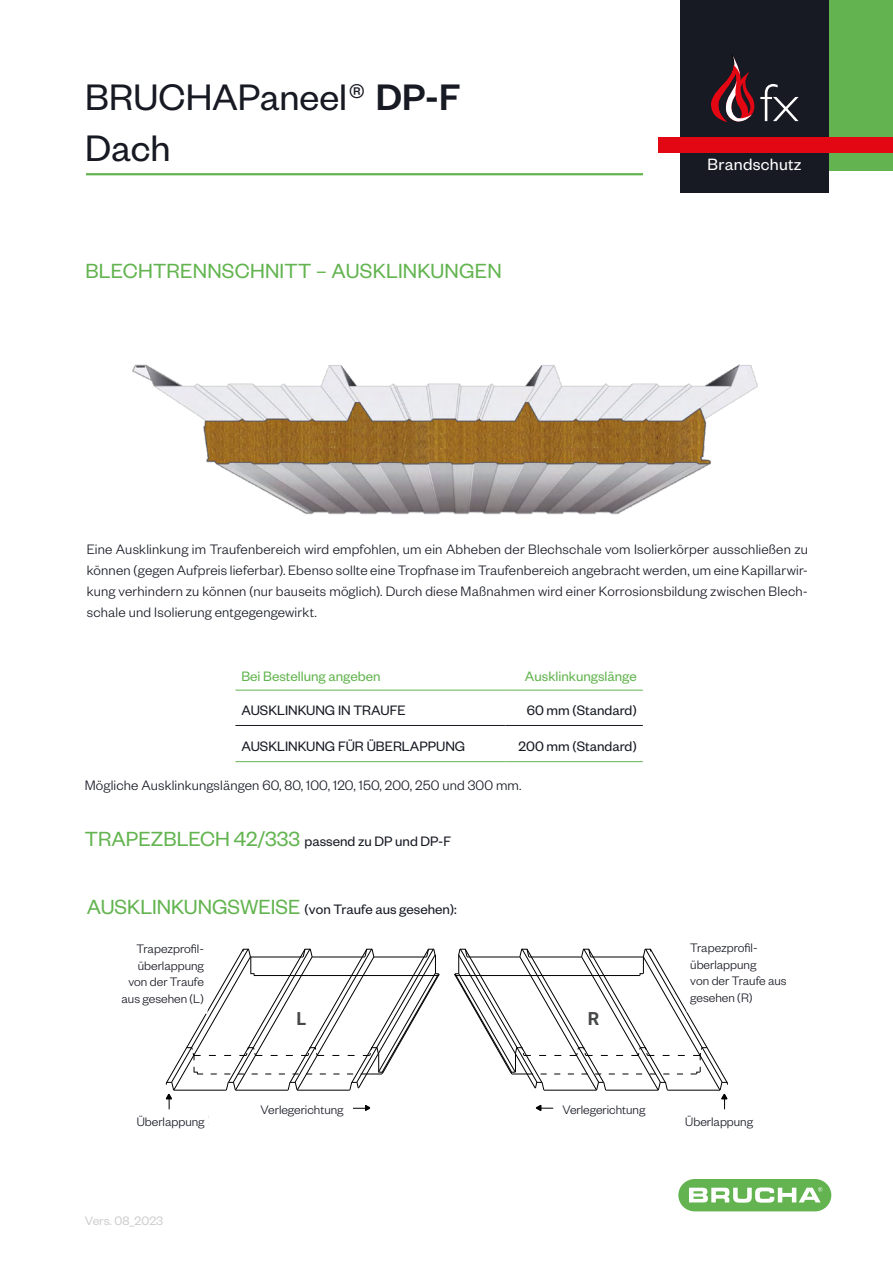
<style>
.page{position:relative;width:893px;height:1263px;background:#fff}
.page>*{position:absolute;margin:0;border:0;box-sizing:border-box;transform-origin:0 0}
.t1{font:40.5px/51px "Founders Grotesk";color:#171923}
.t2{font:22.5px "Founders Grotesk";letter-spacing:.01em;color:#63b450}
.t3{font:18px "Founders Grotesk";letter-spacing:.015em;color:#fff}
.t4{font:700 18px "Roboto";color:#474848}
.t5{font:300 15px/21px "Founders Grotesk";letter-spacing:.01em;color:#171923;text-align:justify}
.t6{font:15px "Founders Grotesk";color:#171923}
.t7{font:15px "Gill Sans";color:#000}
.t8{font:15px "Founders Grotesk";color:#63b450}
.t9{font:300 13.5px/16.5px "Founders Grotesk";color:#171923}
.t10{font:13.5px "Founders Grotesk";color:#cfcfcf}
.s1{font-weight:300}
.s2{font-weight:500}
.s3{font-size:22.5px;color:#63b450}
</style>
<div class="page">
<div style="left:829px;top:0;width:64px;height:171px;background:#63b450"></div>
<div style="left:678px;top:1179px;width:153px;height:32px;background:#63b450;border-radius:16px"></div>
<svg style="left:689px;top:1187px;width:133px;height:15px"></svg>
<img style="left:133px;top:364px;width:625px;height:151px">
<svg style="left:166px;top:948px;width:274px;height:163px"></svg>
<svg style="left:454px;top:948px;width:274px;height:163px"></svg>
<div style="left:680px;top:0;width:149px;height:192px;background:#171923"></div>
<svg style="left:711px;top:55px;width:88px;height:67px"></svg>
<div style="left:659px;top:137px;width:234px;height:15px;background:#e30613"></div>
<hr style="left:86px;top:173px;width:557px;height:2px;background:#63b450">
<div style="left:290px;top:1006px;width:23px;height:23px;background:#fff"></div>
<div style="left:582px;top:1006px;width:24px;height:23px;background:#fff"></div>
<hr style="left:235px;top:725px;width:270px;height:1px;background:#171923">
<hr style="left:505px;top:725px;width:138px;height:1px;background:#171923">
<hr style="left:235px;top:690px;width:270px;height:1px;background:#63b450">
<hr style="left:505px;top:690px;width:138px;height:1px;background:#63b450">
<hr style="left:235px;top:761px;width:270px;height:1px;background:#63b450">
<hr style="left:505px;top:761px;width:138px;height:1px;background:#63b450">
<div style="left:687px;top:918px;width:120px;height:93px;background:#fff"></div>
<div style="left:72px;top:918px;width:135px;height:95px;background:#fff"></div>
<div style="left:236px;top:1098px;width:110px;height:23px;background:#fff"></div>
<div style="left:560px;top:1098px;width:113px;height:23px;background:#fff"></div>
<h1 class="t1" style="left:85px;top:70px;width:377px">BRUCHAPaneel<span class="s1">®</span> <span class="s2">DP-F<br></span>Dach</h1>
<h2 class="t2" style="left:85px;top:257px;width:418px">BLECHTRENNSCHNITT – AUSKLINKUNGEN</h2>
<p class="t3" style="left:708px;top:153px;width:96px">Brandschutz</p>
<p class="t5" style="left:87px;top:538px;width:723px">Eine Ausklinkung im Traufenbereich wird empfohlen, um ein Abheben der Blechschale vom Isolierkörper ausschließen zu können (gegen Aufpreis lieferbar). Ebenso sollte eine Tropfnase im Traufenbereich angebracht werden, um eine Kapillarwir&shy;kung verhindern zu können (nur bauseits möglich). Durch diese Maßnahmen wird einer Korrosionsbildung zwischen Blech&shy;schale und Isolierung entgegengewirkt.</p>
<p class="t8" style="left:241px;top:667px;width:141px">Bei Bestellung angeben</p>
<p class="t8" style="left:525px;top:667px;width:113px">Ausklinkungslänge</p>
<p class="t6" style="left:241px;top:701px;width:166px">AUSKLINKUNG IN TRAUFE</p>
<p class="t6" style="left:527px;top:701px;width:112px">60 mm (Standard)</p>
<p class="t6" style="left:241px;top:737px;width:225px">AUSKLINKUNG FÜR ÜBERLAPPUNG</p>
<p class="t6" style="left:519px;top:737px;width:120px">200 mm (Standard)</p>
<p class="t5" style="left:85px;top:774px;width:438px">Mögliche Ausklinkungslängen 60, 80, 100, 120, 150, 200, 250 und 300 mm.</p>
<p class="t6" style="left:85px;top:832px;width:368px"><span class="s3">TRAPEZBLECH 42/333</span> passend zu DP und DP-F</p>
<p class="t6" style="left:87px;top:900px;width:372px"><span class="s3">AUSKLINKUNGSWEISE</span> (von Traufe aus gesehen):</p>
<p class="t9" style="left:122px;top:940px;width:84px;text-align:right">Trapezprofil&shy;überlappung von der Traufe aus gesehen (L)</p>
<p class="t4" style="left:297px;top:1005px;width:11px">L</p>
<p class="t4" style="left:588px;top:1005px;width:13px">R</p>
<p class="t7" style="left:704px;top:932px;width:76px">überlappung</p>
<p class="t9" style="left:690px;top:939px;width:98px">Trapezprofil&shy;überlappung<br>von der Traufe aus gesehen (R)</p>
<p class="t7" style="left:249px;top:1099px;width:96px">Verlegerichtung</p>
<p class="t7" style="left:559px;top:1099px;width:96px">Verlegerichtung</p>
<p class="t9" style="left:261px;top:1101px;width:84px">Verlegerichtung</p>
<p class="t9" style="left:562px;top:1101px;width:84px">Verlegerichtung</p>
<p class="t7" style="left:131px;top:1109px;width:79px">Überlappung</p>
<p class="t7" style="left:686px;top:1109px;width:79px">Überlappung</p>
<p class="t9" style="left:137px;top:1113px;width:69px">Überlappung</p>
<p class="t9" style="left:685px;top:1113px;width:69px">Überlappung</p>
<p class="t10" style="left:85px;top:1212px;width:80px">Vers. 08_2023</p>
</div>
